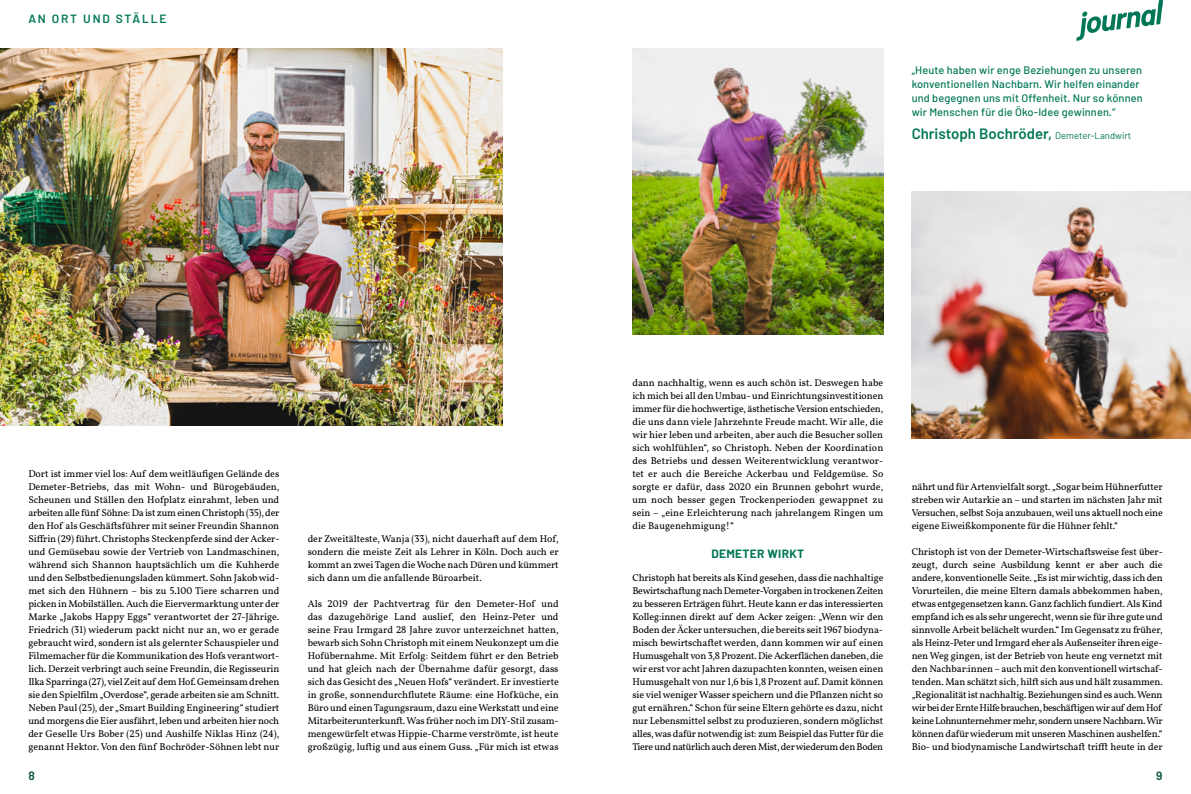
<style>
.page{position:relative;width:1191px;height:794px;background:#fff}
.page>*{position:absolute;margin:0;border:0;box-sizing:border-box;transform-origin:0 0}
.t1{font:600 15px "Barlow";color:#007756}
.t2{font:600 12px "Barlow";letter-spacing:.15em;color:#007756}
.t3{font:700 12px "Barlow";letter-spacing:.025em;color:#007756}
.t4{font:600 12px "Barlow";color:#005138}
.t5{font:500 11px/14px "Barlow";letter-spacing:.01em;color:#007756}
.t6{font:10px/13px "Demeter Vollkorn";letter-spacing:-.01em;color:#000;text-align:justify}
.s1{font-weight:400;font-size:9.5px}
</style>
<div class="page">
<img style="left:0;top:48px;width:503px;height:377px">
<img style="left:632px;top:48px;width:251px;height:286px">
<svg style="left:1076px;top:0;width:87px;height:41px"></svg>
<img style="left:911px;top:191px;width:280px;height:247px">
<p class="t2" style="left:28px;top:11px;width:140px">AN ORT UND STÄLLE</p>
<p class="t5" style="left:911px;top:63px;width:232px">„Heute haben wir enge Beziehungen zu unseren konventionellen Nachbarn. Wir helfen einander und begegnen uns mit Offenheit. Nur so können wir Menschen für die Öko-Idee gewinnen.“</p>
<h1 class="t1" style="left:911px;top:124px;width:221px">Christoph Bochröder, <span class="s1">Demeter-Landwirt</span></h1>
<p class="t6" style="left:632px;top:376px;width:252px">dann nachhaltig, wenn es auch schön ist. Deswegen habe ich mich bei all den Umbau- und Einrichtungsinvestitionen immer für die hochwertige, ästhetische Version entschieden, die uns dann viele Jahrzehnte Freude macht. Wir alle, die wir hier leben und arbeiten, aber auch die Besucher sollen sich wohlfühlen“, so Christoph. Neben der Koordination des Betriebs und dessen Weiterentwicklung verantwor&shy;tet er auch die Bereiche Ackerbau und Feldgemüse. So sorgte er dafür, dass 2020 ein Brunnen gebohrt wurde, um noch besser gegen Trockenperioden gewappnet zu sein – „eine Erleichterung nach jahrelangem Ringen um die Baugenehmigung!“</p>
<p class="t3" style="left:711px;top:546px;width:94px">DEMETER WIRKT</p>
<p class="t6" style="left:632px;top:571px;width:253px">Christoph hat bereits als Kind gesehen, dass die nachhaltige Bewirtschaftung nach Demeter-Vorgaben in trockenen Zeiten zu besseren Erträgen führt. Heute kann er das interessierten Kolleg:innen direkt auf dem Acker zeigen: „Wenn wir den Boden der Äcker untersuchen, die bereits seit 1967 biodyna&shy;misch bewirtschaftet werden, dann kommen wir auf einen Humusgehalt von 3,8 Prozent. Die Ackerflächen daneben, die wir erst vor acht Jahren dazupachten konnten, weisen einen Humusgehalt von nur 1,6 bis 1,8 Prozent auf. Damit können sie viel weniger Wasser speichern und die Pflanzen nicht so gut ernähren.“ Schon für seine Eltern gehörte es dazu, nicht nur Lebensmittel selbst zu produzieren, sondern möglichst alles, was dafür notwendig ist: zum Beispiel das Futter für die Tiere und natürlich auch deren Mist, der wiederum den Boden</p>
<p class="t6" style="left:28px;top:467px;width:253px">Dort ist immer viel los: Auf dem weitläufigen Gelände des Demeter-Betriebs, das mit Wohn- und Bürogebäuden, Scheunen und Ställen den Hofplatz einrahmt, leben und arbeiten alle fünf Söhne: Da ist zum einen Christoph (35), der den Hof als Geschäftsführer mit seiner Freundin Shannon Siffrin (29) führt. Christophs Steckenpferde sind der Acker&shy;und Gemüsebau sowie der Vertrieb von Landmaschinen, während sich Shannon hauptsächlich um die Kuhherde und den Selbstbedienungsladen kümmert. Sohn Jakob wid&shy;met sich den Hühnern – bis zu 5.100 Tiere scharren und picken in Mobilställen. Auch die Eiervermarktung unter der Marke „Jakobs Happy Eggs“ verantwortet der 27-Jährige.<br>Friedrich (31) wiederum packt nicht nur an, wo er gerade gebraucht wird, sondern ist als gelernter Schauspieler und Filmemacher für die Kommunikation des Hofs verantwort&shy;lich. Derzeit verbringt auch seine Freundin, die Regisseurin Ilka Sparringa (27), viel Zeit auf dem Hof. Gemeinsam drehen sie den Spielfilm „Overdose“, gerade arbeiten sie am Schnitt.<br>Neben Paul (25), der „Smart Building Engineering“ studiert und morgens die Eier ausfährt, leben und arbeiten hier noch der Geselle Urs Bober (25) und Aushilfe Niklas Hinz (24), genannt Hektor. Von den fünf Bochröder-Söhnen lebt nur</p>
<p class="t4" style="left:28px;top:768px;width:8px">8</p>
<p class="t4" style="left:1156px;top:768px;width:8px">9</p>
<p class="t6" style="left:911px;top:480px;width:252px">nährt und für Artenvielfalt sorgt. „Sogar beim Hühnerfutter streben wir Autarkie an – und starten im nächsten Jahr mit Versuchen, selbst Soja anzubauen, weil uns aktuell noch eine eigene Eiweißkomponente für die Hühner fehlt.“</p>
<p class="t6" style="left:911px;top:545px;width:253px">Christoph ist von der Demeter-Wirtschaftsweise fest über&shy;zeugt, durch seine Ausbildung kennt er aber auch die andere, konventionelle Seite. „Es ist mir wichtig, dass ich den Vorurteilen, die meine Eltern damals abbekommen haben, etwas entgegensetzen kann. Ganz fachlich fundiert. Als Kind empfand ich es als sehr ungerecht, wenn sie für ihre gute und sinnvolle Arbeit belächelt wurden.“ Im Gegensatz zu früher, als Heinz-Peter und Irmgard eher als Außenseiter ihren eige&shy;nen Weg gingen, ist der Betrieb von heute eng vernetzt mit den Nachbar:innen – auch mit den konventionell wirtschaf&shy;tenden. Man schätzt sich, hilft sich aus und hält zusammen. „Regionalität ist nachhaltig. Beziehungen sind es auch. Wenn wir bei der Ernte Hilfe brauchen, beschäftigen wir auf dem Hof keine Lohnunternehmer mehr, sondern unsere Nachbarn. Wir können dafür wiederum mit unseren Maschinen aushelfen.“ Bio- und biodynamische Landwirtschaft trifft heute in der</p>
<p class="t6" style="left:308px;top:532px;width:253px">der Zweitälteste, Wanja (33), nicht dauerhaft auf dem Hof, sondern die meiste Zeit als Lehrer in Köln. Doch auch er kommt an zwei Tagen die Woche nach Düren und kümmert sich dann um die anfallende Büroarbeit.</p>
<p class="t6" style="left:308px;top:597px;width:253px">Als 2019 der Pachtvertrag für den Demeter-Hof und das dazugehörige Land auslief, den Heinz-Peter und seine Frau Irmgard 28 Jahre zuvor unterzeichnet hatten, bewarb sich Sohn Christoph mit einem Neukonzept um die Hofübernahme. Mit Erfolg: Seitdem führt er den Betrieb und hat gleich nach der Übernahme dafür gesorgt, dass sich das Gesicht des „Neuen Hofs“ verändert. Er investierte in große, sonnendurchflutete Räume: eine Hofküche, ein Büro und einen Tagungsraum, dazu eine Werkstatt und eine Mitarbeiterunterkunft. Was früher noch im DIY-Stil zusam&shy;mengewürfelt etwas Hippie-Charme verströmte, ist heute großzügig, luftig und aus einem Guss. „Für mich ist etwas</p>
</div>
